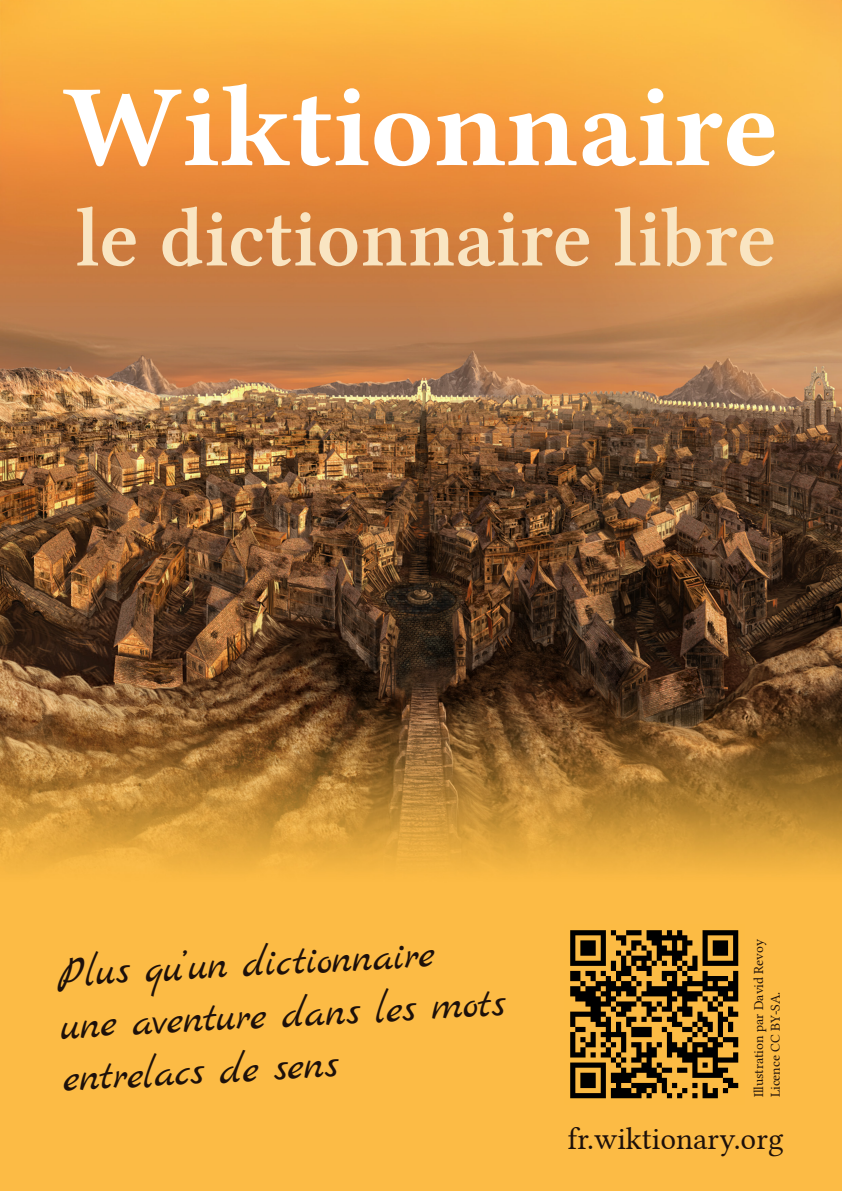
<style>
.page{position:relative;width:842px;height:1191px;background:#fff}
.page>*{position:absolute;margin:0;border:0;box-sizing:border-box;transform-origin:0 0}
.t1{font:116.5px "Lin Libertine B";color:#fff}
.t2{font:84.3px "Lin Libertine Z";color:#f9e5c2}
.t3{font:43.2px/52.5px "Marck Script";color:#1d100a}
.t4{font:31.3px "Lin Libertine";color:#1d100a}
.t5{font:13.7px/16.4px "Lin Libertine";color:#1d100a}
</style>
<div class="page">
<img style="left:0;top:0;width:842px;height:1191px">
<img style="left:565px;top:924px;width:179px;height:180px">
<h1 class="t1" style="left:62px;top:47px;width:719px">Wiktionnaire</h1>
<h2 class="t2" style="left:75px;top:189px;width:702px">le dictionnaire libre</h2>
<p class="t3" style="left:57px;top:949px;width:447px;rotate:-3deg">Plus qu’un dictionnaire<br>une aventure dans les mots entrelacs de sens</p>
<p class="t5" style="left:749px;top:1097px;width:160px;rotate:-90deg">Illustration par David Revoy<br>Licence CC BY-SA.</p>
<p class="t4" style="left:568px;top:1114px;width:217px">fr.wiktionary.org</p>
</div>
